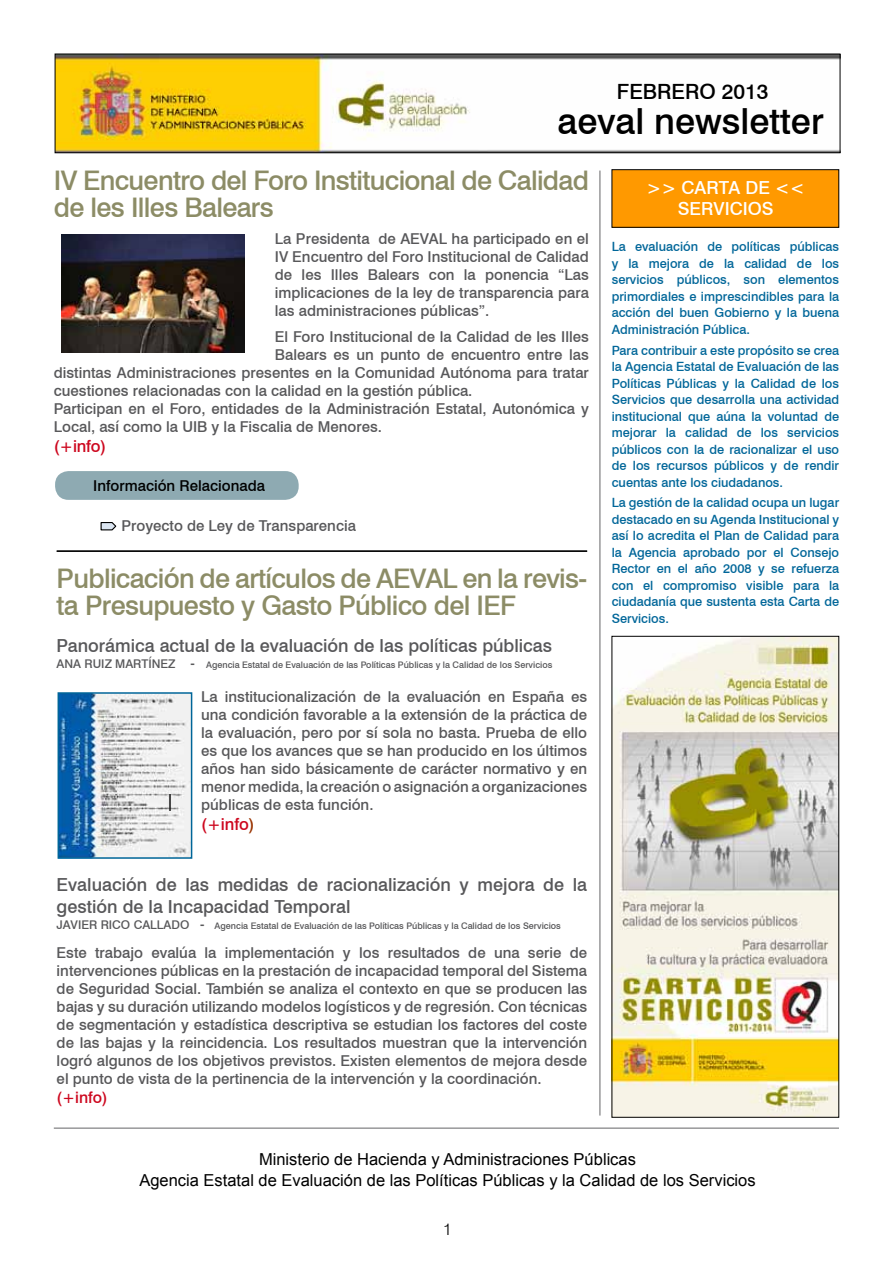
<style>
.page{position:relative;width:893px;height:1263px;background:#fff}
.page>*{position:absolute;margin:0;border:0;box-sizing:border-box;transform-origin:0 0}
.t1{font:500 36px "Swiss 721 BT";color:#000}
.t2{font:500 27px/27px "Swiss 721 BT";letter-spacing:-.025em;color:#8c8c66}
.t3{font:500 21px "Swiss 721 BT";color:#000}
.t4{font:500 18px/21.6px "Swiss 721 BT";color:#58585a}
.t5{font:500 18px/21.6px "Swiss 721 BT";color:#fff;text-align:center}
.t6{font:18px "Arial";color:#000}
.t7{font:16.5px/21.6px "Arial";color:#000;text-align:center}
.t8{font:500 16.5px "Swiss 721 BT";letter-spacing:-.005em;color:#cd071e}
.t9{font:300 16.5px "Swiss 721 BT";color:#000}
.t10{font:500 15.75px "Swiss 721 BT";color:#cd071e}
.t11{font:500 15px/18px "Swiss 721 BT";color:#58585a;text-align:justify}
.t12{font:500 15px "Swiss 721 BT";color:#000}
.t13{font:500 12.75px/16.5px "Swiss 721 BT";color:#069;text-align:justify}
.t14{font:500 9px "Swiss 721 BT";color:#58585a}
.s1{font-size:12px}
.s2{font-size:13.5px}
.s3{color:#930}
</style>
<div class="page">
<hr style="left:600px;top:171px;width:1px;height:944px;background:#646567">
<img style="left:57px;top:56px;width:781px;height:95px">
<div style="left:55px;top:54px;width:785px;height:99px;border:1px solid #000"></div>
<hr style="left:54px;top:1128px;width:785px;height:1px;background:#646567">
<div style="left:612px;top:170px;width:227px;height:57px;background:#f90"></div>
<div style="left:612px;top:169px;width:227px;height:58px;border:1px solid #000"></div>
<img style="left:614px;top:638px;width:223px;height:477px">
<svg style="left:101px;top:522px;width:16px;height:8px"></svg>
<hr style="left:57px;top:550px;width:530px;height:1px;background:#000">
<hr style="left:57px;top:551px;width:530px;height:1px;background:#000">
<img style="left:61px;top:695px;width:128px;height:161px">
<div style="left:58px;top:692px;width:134px;height:167px;border:2px solid #069"></div>
<svg style="left:55px;top:471px;width:244px;height:29px;background:#91acb4"></svg>
<div style="left:63px;top:234px;width:195px;height:120px;border:2px solid #fff"></div>
<img style="left:61px;top:234px;width:184px;height:118px">
<h3 class="t3" style="left:617px;top:78px;width:153px">FEBRERO 2013</h3>
<h1 class="t1" style="left:557px;top:100px;width:268px">aeval newsletter</h1>
<h2 class="t2" style="left:54px;top:167px;width:537px">IV Encuentro del Foro Institucional de Calidad de les Illes Balears</h2>
<p class="t11" style="left:275px;top:229px;width:315px">La Presidenta de AEVAL ha participado en el IV Encuentro del Foro Institucional de Calidad de les Illes Balears con la ponencia “Las implicaciones de la ley de transparencia para las administraciones públicas”.</p>
<p class="t11" style="left:275px;top:328px;width:315px">El Foro Institucional de la Calidad de les Illes</p>
<p class="t11" style="left:275px;top:346px;width:315px">Balears es un punto de encuentro entre las</p>
<p class="t11" style="left:54px;top:364px;width:537px">distintas Administraciones presentes en la Comunidad Autónoma para tratar</p>
<p class="t11" style="left:54px;top:382px;width:420px">cuestiones relacionadas con la calidad en la gestión pública.</p>
<p class="t11" style="left:54px;top:400px;width:537px">Participan en el Foro, entidades de la Administración Estatal, Autonómica y</p>
<p class="t11" style="left:54px;top:418px;width:330px">Local, así como la UIB y la Fiscalia de Menores.</p>
<p class="t8" style="left:54px;top:436px;width:54px">(+info)</p>
<p class="t12" style="left:93px;top:476px;width:173px">Información Relacionada</p>
<p class="t11" style="left:121px;top:516px;width:236px">Proyecto de Ley de Transparencia</p>
<h2 class="t2" style="left:57px;top:564px;width:532px">Publicación de artículos de AEVAL en la revis&shy;ta Presupuesto y Gasto Público del IEF</h2>
<p class="t4" style="left:57px;top:634px;width:497px">Panorámica actual de la evaluación de las políticas públicas</p>
<p class="t14" style="left:57px;top:659px;width:497px"><span class="s1">ANA RUIZ MARTÍNEZ</span> <span class="s2">-</span> Agencia Estatal de Evaluación de las Políticas Públicas y la Calidad de los Servicios</p>
<p class="t11" style="left:201px;top:687px;width:387px">La institucionalización de la evaluación en España es una condición favorable a la extensión de la práctica de la evaluación, pero por sí sola no basta. Prueba de ello es que los avances que se han producido en los últimos años han sido básicamente de carácter normativo y en menor medida, la creación o asignación a organizaciones públicas de esta función.</p>
<p class="t8" style="left:201px;top:814px;width:55px">(+info<span class="s3">)</span></p>
<p class="t6" style="left:168px;top:789px;width:6px">|</p>
<p class="t4" style="left:57px;top:874px;width:532px">Evaluación de las medidas de racionalización y mejora de la gestión de la Incapacidad Temporal</p>
<p class="t14" style="left:57px;top:920px;width:506px"><span class="s1">JAVIER RICO CALLADO</span> <span class="s2">-</span> Agencia Estatal de Evaluación de las Políticas Públicas y la Calidad de los Servicios</p>
<p class="t11" style="left:57px;top:943px;width:532px">Este trabajo evalúa la implementación y los resultados de una serie de intervenciones públicas en la prestación de incapacidad temporal del Sistema de Seguridad Social. También se analiza el contexto en que se producen las bajas y su duración utilizando modelos logísticos y de regresión. Con técnicas de segmentación y estadística descriptiva se estudian los factores del coste de las bajas y la reincidencia. Los resultados muestran que la intervención logró algunos de los objetivos previstos. Existen elementos de mejora desde el punto de vista de la pertinencia de la intervención y la coordinación.</p>
<p class="t10" style="left:57px;top:1088px;width:53px">(+info)</p>
<p class="t5" style="left:646px;top:176px;width:160px">&gt;&gt; CARTA DE &lt;&lt;<br>SERVICIOS</p>
<p class="t13" style="left:612px;top:238px;width:229px">La evaluación de políticas públicas y la mejora de la calidad de los servicios públicos, son elementos primordiales e imprescindibles para la acción del buen Gobierno y la buena Administración Pública.</p>
<p class="t13" style="left:612px;top:342px;width:229px">Para contribuir a este propósito se crea la Agencia Estatal de Evaluación de las Políticas Públicas y la Calidad de los Servicios que desarrolla una actividad institucional que aúna la voluntad de mejorar la calidad de los servicios públicos con la de racionalizar el uso de los recursos públicos y de rendir cuentas ante los ciudadanos.</p>
<p class="t13" style="left:612px;top:494px;width:229px">La gestión de la calidad ocupa un lugar destacado en su Agenda Institucional y así lo acredita el Plan de Calidad para la Agencia aprobado por el Consejo Rector en el año 2008 y se refuerza con el compromiso visible para la ciudadanía que sustenta esta Carta de Servicios.</p>
<p class="t7" style="left:139px;top:1148px;width:618px">Ministerio de Hacienda y Administraciones Públicas<br>Agencia Estatal de Evaluación de las Políticas Públicas y la Calidad de los Servicios</p>
<p class="t9" style="left:443px;top:1219px;width:10px">1</p>
</div>
